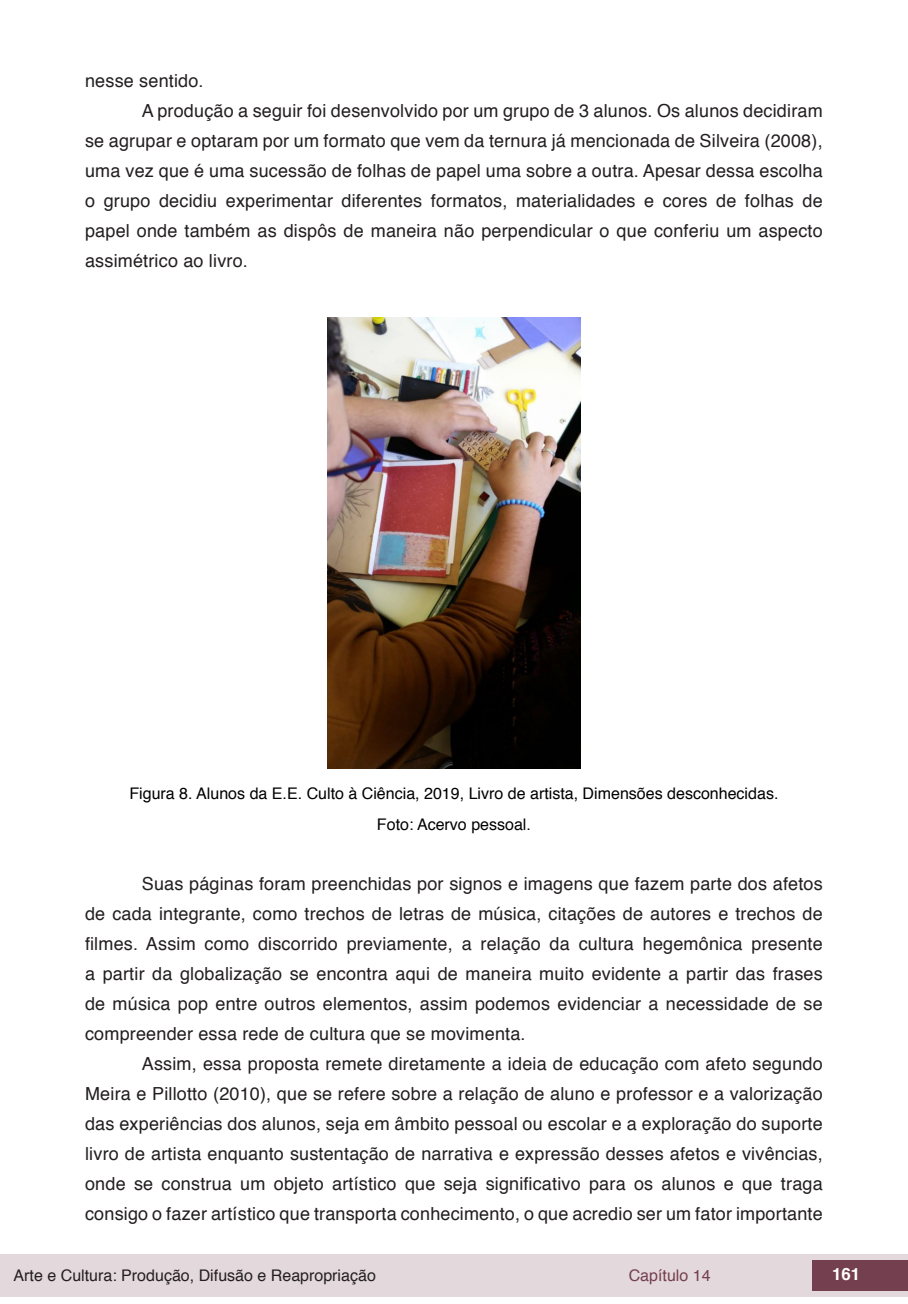
<style>
.page{position:relative;width:908px;height:1304px;background:#fff}
.page>*{position:absolute;margin:0;border:0;box-sizing:border-box;transform-origin:0 0}
.txt{font:18px/30px "Helvetica";letter-spacing:.01em;color:#231f20;text-align:justify}
.t1{font:700 16.8px "Helvetica";color:#fff}
.imagens_graf_tab{font:16px "Helvetica";color:#000}
.t2{font:16px "Helvetica";color:#231f20}
.t3{font:16px "Helvetica";color:#743f4f}
</style>
<div class="page">
<div style="left:0;top:1254px;width:906px;height:43px;background:#e3d8dc"></div>
<div style="left:812px;top:1261px;width:95px;height:30px;background:#743f4f"></div>
<img style="left:327px;top:317px;width:253px;height:451px">
<p class="txt" style="left:85px;top:66px;width:120px">nesse sentido.</p>
<p class="txt" style="left:85px;top:96px;width:738px;text-indent:57px">A produção a seguir foi desenvolvido por um grupo de 3 alunos. Os alunos decidiram se agrupar e optaram por um formato que vem da ternura já mencionada de Silveira (2008), uma vez que é uma sucessão de folhas de papel uma sobre a outra. Apesar dessa escolha o grupo decidiu experimentar diferentes formatos, materialidades e cores de folhas de papel onde também as dispôs de maneira não perpendicular o que conferiu um aspecto assimétrico ao livro.</p>
<p class="imagens_graf_tab" style="left:129px;top:781px;width:650px">Figura 8. Alunos da E.E. Culto à Ciência, 2019, Livro de artista, Dimensões desconhecidas.</p>
<p class="imagens_graf_tab" style="left:377px;top:812px;width:155px">Foto: Acervo pessoal.</p>
<p class="txt" style="left:85px;top:869px;width:739px;text-indent:57px">Suas páginas foram preenchidas por signos e imagens que fazem parte dos afetos de cada integrante, como trechos de letras de música, citações de autores e trechos de filmes. Assim como discorrido previamente, a relação da cultura hegemônica presente a partir da globalização se encontra aqui de maneira muito evidente a partir das frases de música pop entre outros elementos, assim podemos evidenciar a necessidade de se compreender essa rede de cultura que se movimenta.</p>
<p class="txt" style="left:85px;top:1049px;width:738px;text-indent:57px">Assim, essa proposta remete diretamente a ideia de educação com afeto segundo Meira e Pillotto (2010), que se refere sobre a relação de aluno e professor e a valorização das experiências dos alunos, seja em âmbito pessoal ou escolar e a exploração do suporte livro de artista enquanto sustentação de narrativa e expressão desses afetos e vivências, onde se construa um objeto artístico que seja significativo para os alunos e que traga consigo o fazer artístico que transporta conhecimento, o que acredio ser um fator importante</p>
<p class="t2" style="left:14px;top:1263px;width:363px">Arte e Cultura: Produção, Difusão e Reapropriação</p>
<p class="t3" style="left:628px;top:1263px;width:83px">Capítulo 14</p>
<p class="t1" style="left:831px;top:1261px;width:30px">161</p>
</div>
